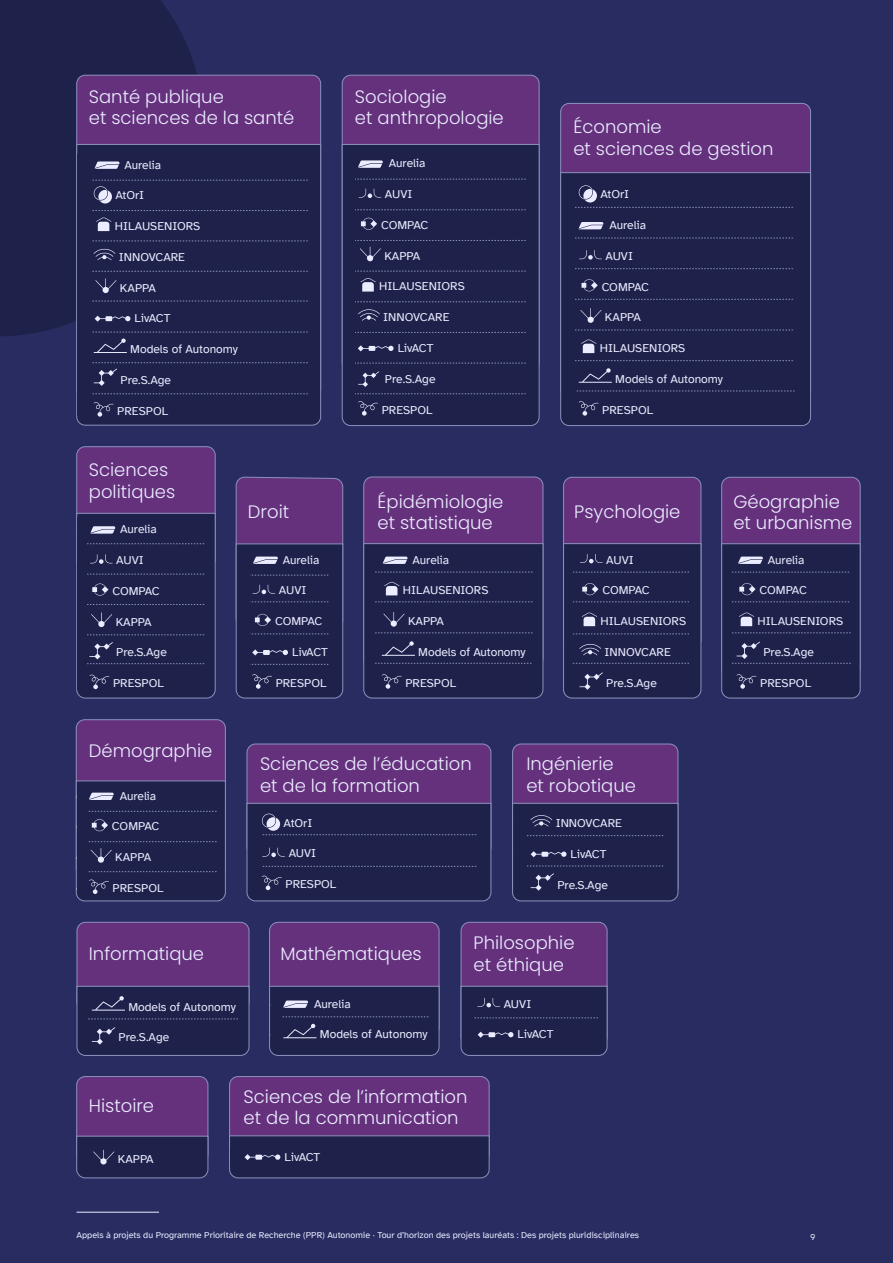
<style>
.page{position:relative;width:893px;height:1263px;background:#282c61}
.page>*{position:absolute;margin:0;border:0;box-sizing:border-box;transform-origin:0 0}
.Card_Domaine_H2_petit{font:300 18px/21.6px "Poppins";color:#ebecff}
.t1{font:12px "Atkinson Hyperlegible";color:#ebecff}
.t2{font:9px "Atkinson Hyperlegible";color:#ebecff}
.s1{font-size:15px}
</style>
<div class="page">
<div style="left:0;top:0;width:204px;height:336px;background:#1e224a"></div>
<hr style="left:77px;top:1212px;width:82px;height:1px;background:#ebecff">
<div style="left:77px;top:75px;width:244px;height:322px;background:#65317d;border-radius:9px"></div>
<svg style="left:76px;top:144px;width:245px;height:281px;background:#292d55"></svg>
<div style="left:77px;top:154px;width:231px;height:263px;background:#1e224a"></div>
<div style="left:342px;top:75px;width:197px;height:296px;background:#65317d;border-radius:9px"></div>
<svg style="left:342px;top:144px;width:197px;height:282px;background:#272b53"></svg>
<div style="left:345px;top:157px;width:181px;height:263px;background:#1e224a"></div>
<div style="left:561px;top:103px;width:249px;height:296px;background:#65317d;border-radius:9px"></div>
<svg style="left:560px;top:172px;width:251px;height:254px;background:#292d56"></svg>
<div style="left:566px;top:185px;width:228px;height:238px;background:#1e224a"></div>
<div style="left:77px;top:447px;width:138px;height:121px;background:#65317d;border-radius:9px"></div>
<div style="left:77px;top:446px;width:138px;height:122px;border:1px solid #8c91bd;border-radius:9px"></div>
<svg style="left:76px;top:513px;width:140px;height:185px;background:#242850"></svg>
<svg style="left:236px;top:477px;width:107px;height:221px;background:#392d5f"></svg>
<div style="left:364px;top:477px;width:179px;height:190px;background:#65317d;border-radius:9px"></div>
<svg style="left:363px;top:543px;width:180px;height:155px;background:#272b53"></svg>
<div style="left:564px;top:477px;width:137px;height:171px;background:#65317d;border-radius:9px"></div>
<div style="left:563px;top:477px;width:138px;height:172px;border:1px solid #8c91bd;border-radius:9px"></div>
<svg style="left:563px;top:543px;width:138px;height:155px;background:#242850"></svg>
<div style="left:722px;top:477px;width:138px;height:200px;background:#65317d;border-radius:9px"></div>
<svg style="left:721px;top:543px;width:139px;height:155px;background:#252951"></svg>
<div style="left:76px;top:720px;width:149px;height:157px;background:#65317d;border-radius:9px"></div>
<div style="left:76px;top:719px;width:150px;height:158px;border:1px solid #8c91bd;border-radius:9px"></div>
<svg style="left:76px;top:780px;width:150px;height:121px;background:#252951"></svg>
<div style="left:247px;top:744px;width:244px;height:111px;background:#65317d;border-radius:9px"></div>
<div style="left:247px;top:744px;width:244px;height:112px;border:1px solid #8c91bd;border-radius:9px"></div>
<div style="left:247px;top:803px;width:244px;height:98px;background:#1e224a"></div>
<div style="left:513px;top:744px;width:165px;height:152px;background:#65317d;border-radius:9px"></div>
<div style="left:512px;top:744px;width:166px;height:152px;border:1px solid #8c91bd;border-radius:9px"></div>
<svg style="left:512px;top:803px;width:166px;height:98px;background:#242850"></svg>
<div style="left:77px;top:922px;width:172px;height:88px;background:#65317d;border-radius:9px"></div>
<div style="left:77px;top:922px;width:172px;height:88px;border:1px solid #8c91bd;border-radius:9px"></div>
<svg style="left:77px;top:986px;width:172px;height:70px;background:#242850"></svg>
<div style="left:270px;top:922px;width:169px;height:114px;background:#65317d;border-radius:9px"></div>
<div style="left:269px;top:922px;width:170px;height:114px;border:1px solid #8c91bd;border-radius:9px"></div>
<svg style="left:269px;top:986px;width:170px;height:70px;background:#262a52"></svg>
<div style="left:461px;top:922px;width:146px;height:123px;background:#65317d;border-radius:9px"></div>
<div style="left:461px;top:922px;width:146px;height:124px;border:1px solid #8c91bd;border-radius:9px"></div>
<svg style="left:461px;top:986px;width:146px;height:70px;background:#242850"></svg>
<div style="left:77px;top:1076px;width:131px;height:86px;background:#65317d;border-radius:9px"></div>
<div style="left:77px;top:1076px;width:131px;height:87px;border:1px solid #8c91bd;border-radius:9px"></div>
<svg style="left:76px;top:1136px;width:132px;height:42px;background:#242850"></svg>
<div style="left:230px;top:1076px;width:259px;height:86px;background:#65317d;border-radius:9px"></div>
<div style="left:229px;top:1076px;width:260px;height:87px;border:1px solid #8c91bd;border-radius:9px"></div>
<svg style="left:229px;top:1135px;width:260px;height:43px;background:#252850"></svg>
<h2 class="Card_Domaine_H2_petit" style="left:89px;top:86px;width:207px">Santé publique<br>et sciences de la santé</h2>
<p class="t1" style="left:125px;top:158px;width:38px">Aurelia</p>
<p class="t1" style="left:115px;top:189px;width:30px">AtOrI</p>
<p class="t1" style="left:81px;top:219px;width:121px"><span class="s1">•</span> HILAUSENIORS</p>
<p class="t1" style="left:119px;top:250px;width:68px">INNOVCARE</p>
<p class="t1" style="left:120px;top:281px;width:37px">KAPPA</p>
<p class="t1" style="left:135px;top:312px;width:37px">LivACT</p>
<p class="t1" style="left:130px;top:342px;width:109px">Models of Autonomy</p>
<p class="t1" style="left:121px;top:373px;width:52px">Pre.S.Age</p>
<p class="t1" style="left:117px;top:404px;width:52px">PRESPOL</p>
<h2 class="Card_Domaine_H2_petit" style="left:355px;top:86px;width:150px">Sociologie<br>et anthropologie</h2>
<p class="t1" style="left:389px;top:157px;width:38px">Aurelia</p>
<p class="t1" style="left:385px;top:188px;width:29px">AUVI</p>
<p class="t1" style="left:381px;top:218px;width:49px">COMPAC</p>
<p class="t1" style="left:384px;top:249px;width:37px">KAPPA</p>
<p class="t1" style="left:345px;top:280px;width:121px"><span class="s1">•</span> HILAUSENIORS</p>
<p class="t1" style="left:383px;top:311px;width:68px">INNOVCARE</p>
<p class="t1" style="left:398px;top:341px;width:37px">LivACT</p>
<p class="t1" style="left:385px;top:372px;width:52px">Pre.S.Age</p>
<p class="t1" style="left:382px;top:403px;width:52px">PRESPOL</p>
<h2 class="Card_Domaine_H2_petit" style="left:89px;top:459px;width:88px">Sciences politiques</h2>
<p class="t1" style="left:120px;top:523px;width:38px">Aurelia</p>
<p class="t1" style="left:116px;top:553px;width:29px">AUVI</p>
<p class="t1" style="left:112px;top:584px;width:49px">COMPAC</p>
<p class="t1" style="left:116px;top:615px;width:37px">KAPPA</p>
<p class="t1" style="left:116px;top:646px;width:52px">Pre.S.Age</p>
<p class="t1" style="left:113px;top:676px;width:52px">PRESPOL</p>
<h2 class="Card_Domaine_H2_petit" style="left:248px;top:501px;width:43px">Droit</h2>
<p class="t1" style="left:283px;top:553px;width:38px">Aurelia</p>
<p class="t1" style="left:279px;top:584px;width:29px">AUVI</p>
<p class="t1" style="left:275px;top:614px;width:49px">COMPAC</p>
<p class="t1" style="left:292px;top:645px;width:37px">LivACT</p>
<p class="t1" style="left:276px;top:676px;width:52px">PRESPOL</p>
<h2 class="Card_Domaine_H2_petit" style="left:378px;top:491px;width:127px">Épidémiologie et statistique</h2>
<p class="t1" style="left:413px;top:553px;width:38px">Aurelia</p>
<p class="t1" style="left:369px;top:584px;width:121px"><span class="s1">•</span> HILAUSENIORS</p>
<p class="t1" style="left:408px;top:614px;width:37px">KAPPA</p>
<p class="t1" style="left:418px;top:645px;width:109px">Models of Autonomy</p>
<p class="t1" style="left:405px;top:676px;width:52px">PRESPOL</p>
<h2 class="Card_Domaine_H2_petit" style="left:573px;top:116px;width:202px">Économie<br>et sciences de gestion</h2>
<p class="t1" style="left:600px;top:188px;width:30px">AtOrI</p>
<p class="t1" style="left:609px;top:218px;width:38px">Aurelia</p>
<p class="t1" style="left:605px;top:249px;width:29px">AUVI</p>
<p class="t1" style="left:602px;top:280px;width:49px">COMPAC</p>
<p class="t1" style="left:605px;top:311px;width:37px">KAPPA</p>
<p class="t1" style="left:566px;top:341px;width:121px">• HILAUSENIORS</p>
<p class="t1" style="left:615px;top:372px;width:109px">Models of Autonomy</p>
<p class="t1" style="left:602px;top:403px;width:52px">PRESPOL</p>
<h2 class="Card_Domaine_H2_petit" style="left:574px;top:501px;width:108px">Psychologie</h2>
<p class="t1" style="left:606px;top:553px;width:29px">AUVI</p>
<p class="t1" style="left:602px;top:584px;width:49px">COMPAC</p>
<p class="t1" style="left:567px;top:614px;width:121px"><span class="s1">•</span> HILAUSENIORS</p>
<p class="t1" style="left:605px;top:645px;width:68px">INNOVCARE</p>
<p class="t1" style="left:606px;top:676px;width:52px">Pre.S.Age</p>
<h2 class="Card_Domaine_H2_petit" style="left:733px;top:491px;width:121px">Géographie et urbanisme</h2>
<p class="t1" style="left:768px;top:553px;width:38px">Aurelia</p>
<p class="t1" style="left:759px;top:584px;width:49px">COMPAC</p>
<p class="t1" style="left:724px;top:614px;width:121px"><span class="s1">•</span> HILAUSENIORS</p>
<p class="t1" style="left:763px;top:645px;width:52px">Pre.S.Age</p>
<p class="t1" style="left:760px;top:676px;width:52px">PRESPOL</p>
<h2 class="Card_Domaine_H2_petit" style="left:89px;top:740px;width:125px">Démographie</h2>
<p class="t1" style="left:76px;top:789px;width:7px">•</p>
<p class="t1" style="left:120px;top:789px;width:38px">Aurelia</p>
<p class="t1" style="left:76px;top:820px;width:7px">•</p>
<p class="t1" style="left:112px;top:820px;width:49px">COMPAC</p>
<p class="t1" style="left:76px;top:850px;width:7px">•</p>
<p class="t1" style="left:115px;top:850px;width:37px">KAPPA</p>
<p class="t1" style="left:76px;top:881px;width:7px">•</p>
<p class="t1" style="left:113px;top:881px;width:52px">PRESPOL</p>
<h2 class="Card_Domaine_H2_petit" style="left:89px;top:943px;width:117px">Informatique</h2>
<p class="t1" style="left:128px;top:1000px;width:109px">Models of Autonomy</p>
<p class="t1" style="left:119px;top:1031px;width:52px">Pre.S.Age</p>
<h2 class="Card_Domaine_H2_petit" style="left:260px;top:753px;width:213px">Sciences de l’éducation et de la formation</h2>
<p class="t1" style="left:283px;top:816px;width:30px">AtOrI</p>
<p class="t1" style="left:289px;top:847px;width:29px">AUVI</p>
<p class="t1" style="left:285px;top:877px;width:52px">PRESPOL</p>
<h2 class="Card_Domaine_H2_petit" style="left:526px;top:753px;width:111px">Ingénierie<br>et robotique</h2>
<p class="t1" style="left:556px;top:816px;width:68px">INNOVCARE</p>
<p class="t1" style="left:571px;top:847px;width:37px">LivACT</p>
<p class="t1" style="left:557px;top:878px;width:52px">Pre.S.Age</p>
<h2 class="Card_Domaine_H2_petit" style="left:280px;top:943px;width:143px">Mathématiques</h2>
<p class="t1" style="left:314px;top:997px;width:38px">Aurelia</p>
<p class="t1" style="left:320px;top:1028px;width:109px">Models of Autonomy</p>
<h2 class="Card_Domaine_H2_petit" style="left:474px;top:932px;width:102px">Philosophie et éthique</h2>
<p class="t1" style="left:504px;top:997px;width:29px">AUVI</p>
<p class="t1" style="left:518px;top:1028px;width:37px">LivACT</p>
<h2 class="Card_Domaine_H2_petit" style="left:89px;top:1095px;width:67px">Histoire</h2>
<p class="t1" style="left:118px;top:1152px;width:37px">KAPPA</p>
<h2 class="Card_Domaine_H2_petit" style="left:244px;top:1085px;width:225px">Sciences de l’information et de la communication</h2>
<p class="t1" style="left:284px;top:1150px;width:37px">LivACT</p>
<p class="t2" style="left:77px;top:1229px;width:564px">Appels à projets du Programme Prioritaire de Recherche (PPR) Autonomie · Tour d’horizon des projets lauréats : Des projets pluridisciplinaires</p>
<p class="t2" style="left:810px;top:1232px;width:7px">9</p>
</div>
